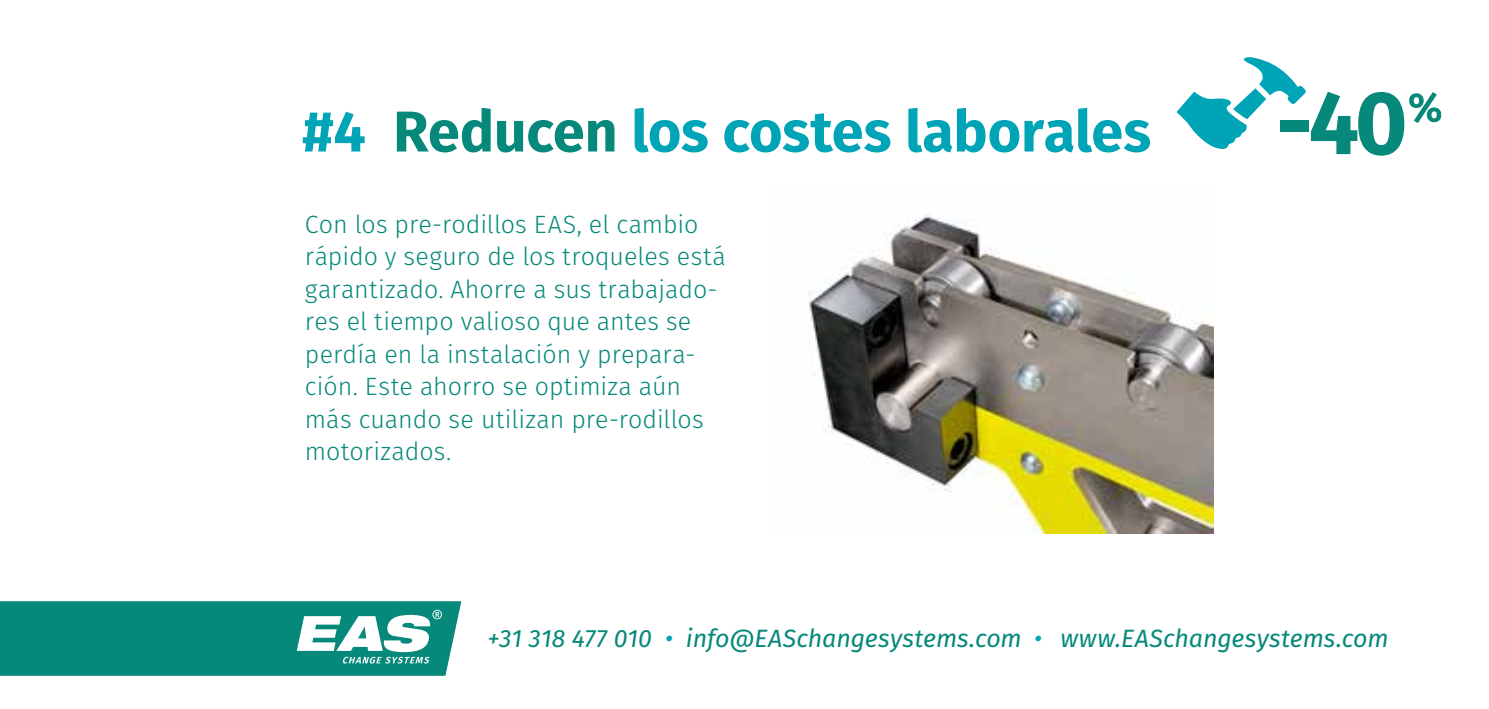
<style>
.page{position:relative;width:1489px;height:709px;background:#fff}
.page>*{position:absolute;margin:0;border:0;box-sizing:border-box;transform-origin:0 0}
.t1{font:700 57.5px "Fira Sans";letter-spacing:-.005em;color:#00a4b7}
.t2{font:300 25px/32.5px "Fira Sans";color:#06897a}
.t3{font:italic 25px "Fira Sans";color:#06897a}
.s1{color:#06897a}
.s2{color:#00a4b7}
</style>
<div class="page">
<svg style="left:1176px;top:57px;width:265px;height:99px"></svg>
<img style="left:808px;top:215px;width:404px;height:318px">
<svg style="left:0;top:601px;width:461px;height:74px;background:#24978a"></svg>
<h1 class="t1" style="left:302px;top:91px;width:850px">#4 <span class="s1">Reducen</span> los costes laborales</h1>
<p class="t2" style="left:305px;top:210px;width:422px">Con los pre-rodillos EAS, el cambio rápido y seguro de los troqueles está garantizado. Ahorre a sus trabajado&shy;res el tiempo valioso que antes se perdía en la instalación y prepara&shy;ción. Este ahorro se optimiza aún más cuando se utilizan pre-rodillos motorizados.</p>
<p class="t3" style="left:487px;top:621px;width:902px">+31 318 477 010 <span class="s2">•</span> info@EASchangesystems.com <span class="s2">•</span> www.EASchangesystems.com</p>
</div>
